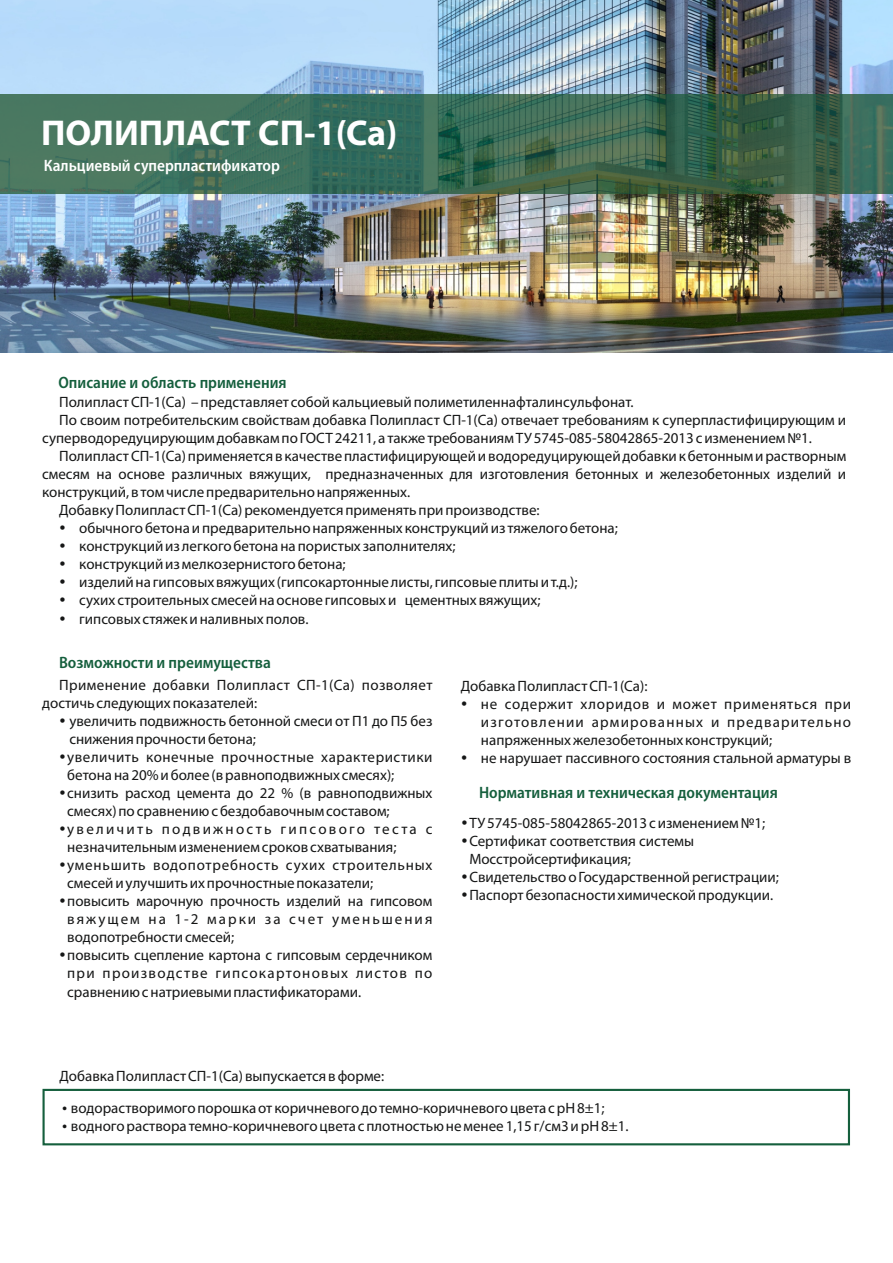
<style>
.page{position:relative;width:893px;height:1263px;background:#fff}
.page>*{position:absolute;margin:0;border:0;box-sizing:border-box;transform-origin:0 0}
.t1{font:700 36px "Myriad Pro";color:#fff}
.t2{font:600 semi-condensed 16.5px "Myriad Pro";color:#155f3d}
.t3{font:600 semi-condensed 16.5px "Myriad Pro";color:#fff}
.t4{font:15px/18px "Myriad Pro";color:#151616}
.t5{font:15px/18px "Myriad Pro";letter-spacing:.025em;color:#151616}
</style>
<div class="page">
<img style="left:0;top:0;width:893px;height:353px">
<img style="left:0;top:94px;width:893px;height:99px">
<div style="left:43px;top:1089px;width:807px;height:56px;border:2px solid #155f3d"></div>
<h1 class="t1" style="left:41px;top:118px;width:358px">ПОЛИПЛАСТ СП-1(Ca)</h1>
<p class="t3" style="left:44px;top:159px;width:238px">Кальциевый суперпластификатор</p>
<p class="t2" style="left:58px;top:376px;width:230px">Описание и область применения</p>
<p class="t4" style="left:59px;top:394px;width:576px">Полипласт СП-1(Са) – представляет собой кальциевый полиметиленнафталинсульфонат.</p>
<p class="t4" style="left:59px;top:412px;width:788px">По своим потребительским свойствам добавка Полипласт СП-1(Са) отвечает требованиям к суперпластифицирующим и</p>
<p class="t4" style="left:42px;top:430px;width:771px">суперводоредуцирующим добавкам по ГОСТ 24211, а также требованиям ТУ 5745-085-58042865-2013 с изменением №1.</p>
<p class="t4" style="left:59px;top:448px;width:789px">Полипласт СП-1(Са) применяется в качестве пластифицирующей и водоредуцирующей добавки к бетонным и растворным</p>
<p class="t4" style="left:42px;top:466px;width:806px">смесям на основе различных вяжущих, предназначенных для изготовления бетонных и железобетонных изделий и</p>
<p class="t4" style="left:42px;top:484px;width:370px">конструкций, в том числе предварительно напряженных.</p>
<p class="t4" style="left:59px;top:503px;width:482px">Добавку Полипласт СП-1(Са) рекомендуется применять при производстве:</p>
<p class="t4" style="left:79px;top:521px;width:540px">обычного бетона и предварительно напряженных конструкций из тяжелого бетона;</p>
<p class="t4" style="left:79px;top:539px;width:378px">конструкций из легкого бетона на пористых заполнителях;</p>
<p class="t4" style="left:79px;top:557px;width:268px">конструкций из мелкозернистого бетона;</p>
<p class="t4" style="left:79px;top:575px;width:500px">изделий на гипсовых вяжущих (гипсокартонные листы, гипсовые плиты и т.д.);</p>
<p class="t4" style="left:79px;top:593px;width:463px">сухих строительных смесей на основе гипсовых и цементных вяжущих;</p>
<p class="t4" style="left:79px;top:611px;width:231px">гипсовых стяжек и наливных полов.</p>
<p class="t2" style="left:59px;top:656px;width:213px">Возможности и преимущества</p>
<p class="t5" style="left:42px;top:677px;width:392px;text-indent:17px">Применение добавки Полипласт СП-1(Са) позволяет достичь следующих показателей:</p>
<p class="t4" style="left:67px;top:713px;width:367px">увеличить подвижность бетонной смеси от П1 до П5 без снижения прочности бетона;<br>увеличить конечные прочностные характеристики бетона на 20% и более (в равноподвижных смесях); снизить расход цемента до 22 % (в равноподвижных смесях) по сравнению с бездобавочным составом; увеличить подвижность гипсового теста с незначительным изменением сроков схватывания; уменьшить водопотребность сухих строительных смесей и улучшить их прочностные показатели; повысить марочную прочность изделий на гипсовом вяжущем на 1-2 марки за счет уменьшения водопотребности смесей;<br>повысить сцепление картона с гипсовым сердечником при производстве гипсокартоновых листов по сравнению с натриевыми пластификаторами.</p>
<p class="t4" style="left:60px;top:1068px;width:326px">Добавка Полипласт СП-1(Ca) выпускается в форме:</p>
<p class="t4" style="left:481px;top:678px;width:372px;text-indent:-20px">Добавка Полипласт СП-1(Са):<br>не содержит хлоридов и может применяться при изготовлении армированных и предварительно напряженных железобетонных конструкций;<br>не нарушает пассивного состояния стальной арматуры в</p>
<p class="t2" style="left:479px;top:786px;width:300px">Нормативная и техническая документация</p>
<p class="t4" style="left:469px;top:815px;width:311px">ТУ 5745-085-58042865-2013 с изменением №1; Сертификат соответствия системы Мосстройсертификация;<br>Свидетельство о Государственной регистрации; Паспорт безопасности химической продукции.</p>
<p class="t4" style="left:71px;top:1100px;width:559px">водорастворимого порошка от коричневого до темно-коричневого цвета с рН 8±1; водного раствора темно-коричневого цвета с плотностью не менее 1,15 г/см3 и рН 8±1.</p>
</div>
